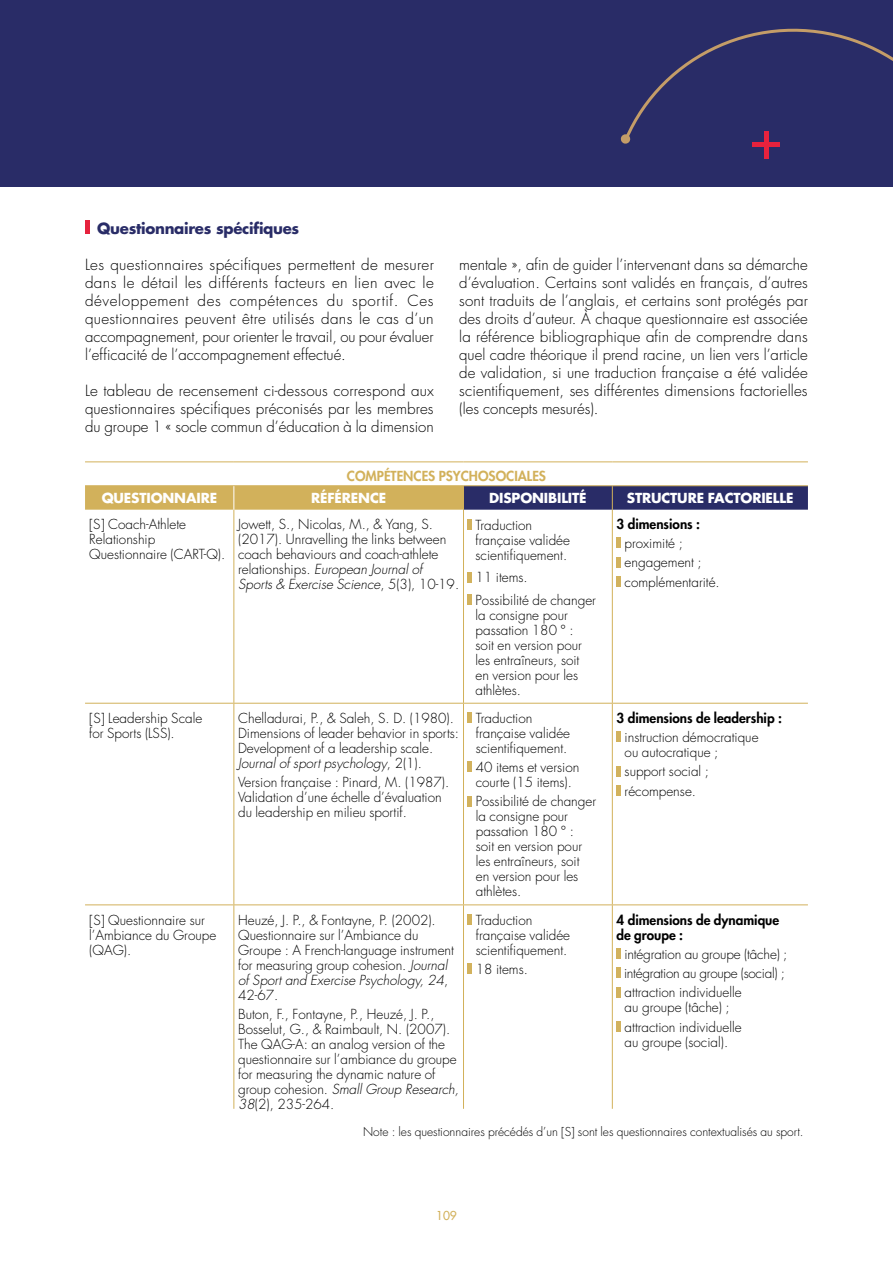
<style>
.page{position:relative;width:893px;height:1263px;background:#fff}
.page>*{position:absolute;margin:0;border:0;box-sizing:border-box;transform-origin:0 0}
.t1{font:300 15px/18px "Futura Std";color:#000;text-align:justify}
.t2{font:700 15px "Futura Std";letter-spacing:-.02em;color:#292c67}
.t3{font:300 13.5px/15px "Futura Std";color:#000}
.t4{font:italic 300 13.5px/15px "Futura";color:#000}
.t5{font:800 13.5px/15px "Futura Std";color:#000}
.t6{font:700 13.5px "Futura Std";letter-spacing:-.01em;color:#fff}
.t7{font:800 13.5px "Futura Std";color:#d2b15b}
.t8{font:300 12px "Futura Std";color:#000}
.t9{font:500 12px "Futura Std";color:#d2b15b}
.s1{font-family:"Futura Std";font-style:normal}
.s2{font-family:"Futura";font-style:italic}
</style>
<div class="page">
<div style="left:0;top:0;width:893px;height:187px;background:#292c67"></div>
<svg style="left:627px;top:28px;width:266px;height:131px"></svg>
<svg style="left:620px;top:134px;width:11px;height:10px"></svg>
<div style="left:764px;top:131px;width:5px;height:27px;background:#e6223d"></div>
<div style="left:753px;top:142px;width:27px;height:5px;background:#e6223d"></div>
<div style="left:85px;top:220px;width:5px;height:14px;background:#e6223d"></div>
<hr style="left:233px;top:510px;width:1px;height:193px;background:#d2b15b">
<hr style="left:463px;top:510px;width:1px;height:193px;background:#d2b15b">
<hr style="left:612px;top:510px;width:1px;height:193px;background:#d2b15b">
<hr style="left:233px;top:703px;width:1px;height:201px;background:#d2b15b">
<hr style="left:463px;top:703px;width:1px;height:201px;background:#d2b15b">
<hr style="left:612px;top:703px;width:1px;height:201px;background:#d2b15b">
<hr style="left:233px;top:905px;width:1px;height:204px;background:#d2b15b">
<hr style="left:463px;top:905px;width:1px;height:204px;background:#d2b15b">
<hr style="left:612px;top:905px;width:1px;height:204px;background:#d2b15b">
<hr style="left:85px;top:485px;width:149px;height:1px;background:#d2b15b">
<hr style="left:234px;top:485px;width:229px;height:1px;background:#d2b15b">
<hr style="left:463px;top:485px;width:149px;height:1px;background:#d2b15b">
<hr style="left:612px;top:485px;width:196px;height:1px;background:#d2b15b">
<hr style="left:85px;top:703px;width:149px;height:1px;background:#d2b15b">
<hr style="left:85px;top:904px;width:149px;height:1px;background:#d2b15b">
<svg style="left:85px;top:486px;width:723px;height:24px;background:#847462"></svg>
<hr style="left:234px;top:703px;width:229px;height:1px;background:#d2b15b">
<hr style="left:463px;top:703px;width:149px;height:1px;background:#d2b15b">
<hr style="left:612px;top:703px;width:196px;height:1px;background:#d2b15b">
<hr style="left:234px;top:904px;width:229px;height:1px;background:#d2b15b">
<hr style="left:463px;top:904px;width:149px;height:1px;background:#d2b15b">
<hr style="left:612px;top:904px;width:196px;height:1px;background:#d2b15b">
<hr style="left:85px;top:461px;width:149px;height:1px;background:#d2b15b">
<hr style="left:234px;top:461px;width:229px;height:1px;background:#d2b15b">
<hr style="left:463px;top:461px;width:149px;height:1px;background:#d2b15b">
<hr style="left:612px;top:461px;width:196px;height:1px;background:#d2b15b">
<hr style="left:468px;top:520px;width:4px;height:10px;background:#d2b25d">
<hr style="left:468px;top:572px;width:4px;height:10px;background:#d2b25d">
<hr style="left:468px;top:594px;width:4px;height:11px;background:#d2b25d">
<hr style="left:617px;top:538px;width:4px;height:10px;background:#d2b25d">
<hr style="left:617px;top:557px;width:4px;height:10px;background:#d2b25d">
<hr style="left:617px;top:576px;width:4px;height:11px;background:#d2b25d">
<hr style="left:468px;top:712px;width:4px;height:11px;background:#d2b25d">
<hr style="left:468px;top:761px;width:4px;height:11px;background:#d2b25d">
<hr style="left:468px;top:796px;width:4px;height:10px;background:#d2b25d">
<hr style="left:617px;top:731px;width:4px;height:11px;background:#d2b25d">
<hr style="left:617px;top:766px;width:4px;height:10px;background:#d2b25d">
<hr style="left:617px;top:785px;width:4px;height:11px;background:#d2b25d">
<hr style="left:468px;top:914px;width:4px;height:10px;background:#d2b25d">
<hr style="left:468px;top:963px;width:4px;height:11px;background:#d2b25d">
<hr style="left:617px;top:948px;width:4px;height:11px;background:#d2b25d">
<hr style="left:617px;top:967px;width:4px;height:11px;background:#d2b25d">
<hr style="left:617px;top:987px;width:4px;height:10px;background:#d2b25d">
<hr style="left:617px;top:1021px;width:4px;height:10px;background:#d2b25d">
<p class="t2" style="left:97px;top:218px;width:204px">Questionnaires spécifiques</p>
<p class="t1" style="left:85px;top:256px;width:350px">Les questionnaires spécifiques permettent de mesurer dans le détail les différents facteurs en lien avec le développement des compétences du sportif. Ces questionnaires peuvent être utilisés dans le cas d’un accompagnement, pour orienter le travail, ou pour évaluer l’efficacité de l’accompagnement effectué.</p>
<p class="t1" style="left:85px;top:382px;width:350px">Le tableau de recensement ci-dessous correspond aux questionnaires spécifiques préconisés par les membres du groupe 1 « socle commun d’éducation à la dimension</p>
<p class="t1" style="left:459px;top:256px;width:350px">mentale », afin de guider l’intervenant dans sa démarche d’évaluation. Certains sont validés en français, d’autres sont traduits de l’anglais, et certains sont protégés par des droits d’auteur. À chaque questionnaire est associée la référence bibliographique afin de comprendre dans quel cadre théorique il prend racine, un lien vers l’article de validation, si une traduction française a été validée scientifiquement, ses différentes dimensions factorielles (les concepts mesurés).</p>
<p class="t7" style="left:347px;top:467px;width:201px">COMPÉTENCES PSYCHOSOCIALES</p>
<p class="t6" style="left:102px;top:489px;width:117px">QUESTIONNAIRE</p>
<p class="t6" style="left:311px;top:489px;width:77px">RÉFÉRENCE</p>
<p class="t6" style="left:489px;top:489px;width:99px">DISPONIBILITÉ</p>
<p class="t6" style="left:627px;top:489px;width:168px">STRUCTURE FACTORIELLE</p>
<p class="t3" style="left:89px;top:517px;width:138px">[S] Coach-Athlete<br>Relationship<br>Questionnaire (CART-Q).</p>
<p class="t3" style="left:238px;top:517px;width:210px">Jowett, S., Nicolas, M., &amp; Yang, S. (2017). Unravelling the links between coach behaviours and coach-athlete</p>
<p class="t4" style="left:238px;top:562px;width:223px"><span class="s1">relationships.</span> European Journal of<br>Sports &amp; Exercise Science<span class="s1">, 5(3), 10-19.</span></p>
<p class="t5" style="left:617px;top:516px;width:85px">3 dimensions :</p>
<p class="t3" style="left:625px;top:534px;width:97px;line-height:19.2px">proximité ; engagement ; complémentarité.</p>
<p class="t3" style="left:476px;top:518px;width:96px">Traduction française validée scientifiquement.</p>
<p class="t3" style="left:476px;top:567px;width:122px;line-height:22.2px">11 items.<br>Possibilité de changer</p>
<p class="t3" style="left:476px;top:608px;width:108px">la consigne pour passation 180 ° : soit en version pour les entraîneurs, soit en version pour les athlètes.</p>
<p class="t3" style="left:89px;top:711px;width:114px">[S] Leadership Scale for Sports (LSS).</p>
<p class="t3" style="left:238px;top:711px;width:222px">Chelladurai, P., &amp; Saleh, S. D. (1980).<br>Dimensions of leader behavior in sports:<br>Development of a leadership scale.</p>
<p class="t4" style="left:238px;top:756px;width:185px">Journal of sport psychology<span class="s1">, 2(1).</span></p>
<p class="t3" style="left:238px;top:775px;width:213px">Version française : Pinard, M. (1987).<br>Validation d’une échelle d’évaluation du leadership en milieu sportif.</p>
<p class="t3" style="left:89px;top:912px;width:128px">[S] Questionnaire sur l’Ambiance du Groupe (QAG).</p>
<p class="t3" style="left:238px;top:912px;width:217px">Heuzé, J. P., &amp; Fontayne, P. (2002).<br>Questionnaire sur l’Ambiance du Groupe : A French-language instrument for measuring group cohesion. <span class="s2">Journal</span></p>
<p class="t4" style="left:238px;top:972px;width:212px">of Sport and Exercise Psychology, 24<span class="s1">,</span></p>
<p class="t3" style="left:238px;top:985px;width:198px;line-height:19.2px">42-67.<br>Buton, F., Fontayne, P., Heuzé, J. P.,</p>
<p class="t3" style="left:238px;top:1022px;width:220px">Bosselut, G., &amp; Raimbault, N. (2007).<br>The QAG-A: an analog version of the questionnaire sur l’ambiance du groupe for measuring the dynamic nature of</p>
<p class="t4" style="left:238px;top:1081px;width:222px"><span class="s1">group cohesion.</span> Small Group Research,</p>
<p class="t3" style="left:238px;top:1097px;width:98px"><span class="s2">38</span>(2), 235-264.</p>
<p class="t3" style="left:476px;top:711px;width:96px">Traduction française validée scientifiquement.</p>
<p class="t3" style="left:476px;top:760px;width:105px">40 items et version courte (15 items).</p>
<p class="t3" style="left:476px;top:794px;width:122px">Possibilité de changer la consigne pour passation 180 ° :<br>soit en version pour les entraîneurs, soit en version pour les athlètes.</p>
<p class="t3" style="left:476px;top:912px;width:96px">Traduction française validée scientifiquement.</p>
<p class="t3" style="left:476px;top:962px;width:54px">18 items.</p>
<p class="t5" style="left:617px;top:710px;width:167px">3 dimensions de leadership :</p>
<p class="t3" style="left:625px;top:730px;width:135px">instruction démocratique ou autocratique ;</p>
<p class="t3" style="left:625px;top:762px;width:86px;line-height:19.2px">support social ; récompense.</p>
<p class="t5" style="left:617px;top:912px;width:164px">4 dimensions de dynamique de groupe :</p>
<p class="t3" style="left:624px;top:945px;width:165px;line-height:19.2px">intégration au groupe (tâche) ; intégration au groupe (social) ; attraction individuelle</p>
<p class="t3" style="left:625px;top:998px;width:119px;line-height:19.2px">au groupe (tâche) ; attraction individuelle</p>
<p class="t3" style="left:625px;top:1034px;width:105px">au groupe (social).</p>
<p class="t8" style="left:363px;top:1124px;width:442px">Note : les questionnaires précédés d’un [S] sont les questionnaires contextualisés au sport.</p>
<p class="t9" style="left:436px;top:1208px;width:22px">109</p>
</div>
